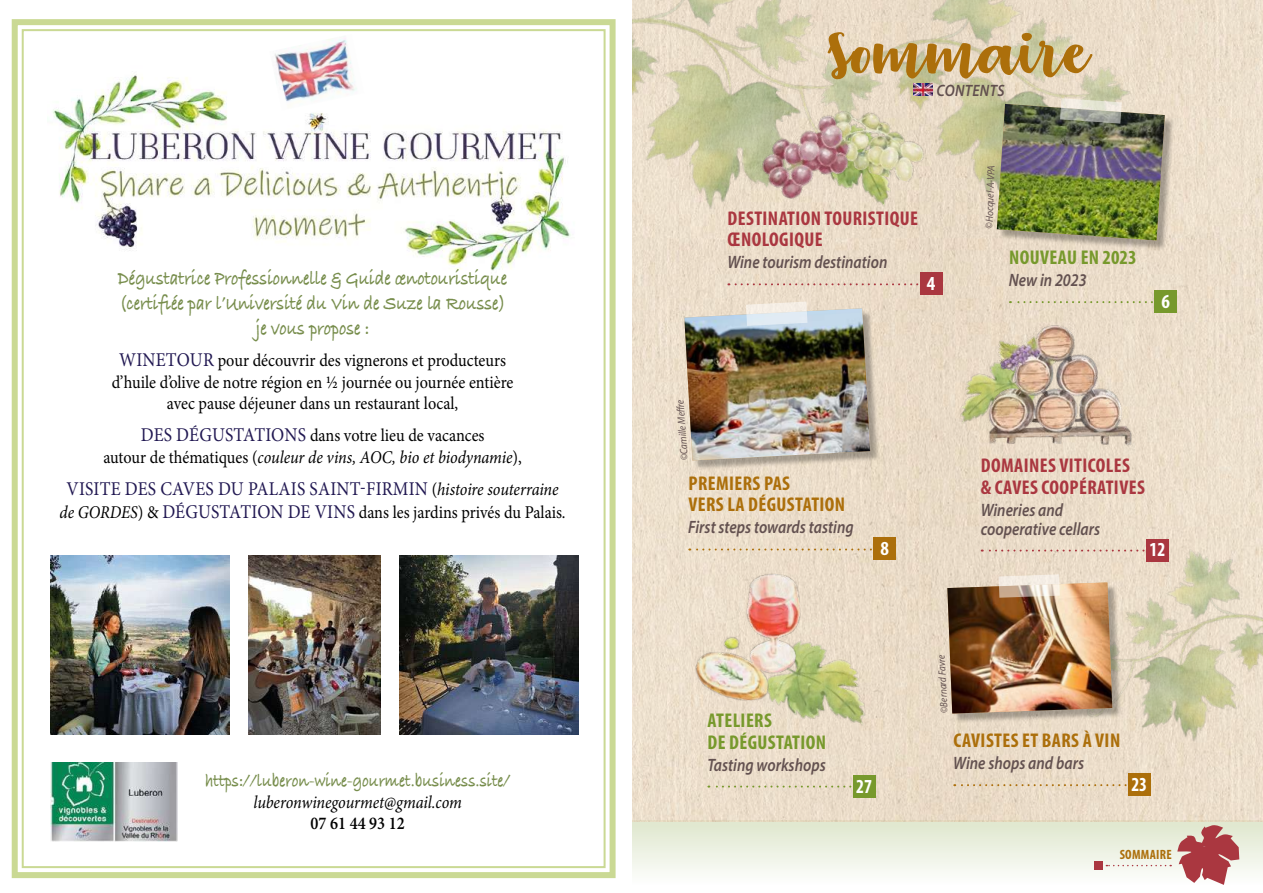
<style>
.page{position:relative;width:1263px;height:893px;background:#fff}
.page>*{position:absolute;margin:0;border:0;box-sizing:border-box;transform-origin:0 0}
.t1{font:93.9px "Strawberry Blossom";color:#ac6f0b;scale:1.17 1}
.t2{font:700 21px/25.2px "Bradley Hand ITCTT";color:#778d4c;text-align:center;scale:.81 1}
.t3{font:700 condensed 19.95px/21.5px "Myriad Pro";letter-spacing:.02em;color:#aa3740}
.t4{font:700 condensed 19.95px/21.9px "Myriad Pro";letter-spacing:.02em;color:#ac6f0b}
.t5{font:700 condensed 19.95px/21.9px "Myriad Pro";letter-spacing:.02em;color:#77992c}
.t6{font:700 condensed 19.95px "Myriad Pro";color:#fff;scale:.93 1}
.t7{font:700 condensed 19.95px "Myriad Pro";color:#fff}
.t8{font:19.5px "Minion Pro";letter-spacing:.01em;color:#211852;scale:.9 1}
.t9{font:700 19.5px "Bradley Hand ITCTT";color:#778d4c;scale:.81 1}
.t10{font:18px/21.6px "Minion Pro";color:#000;text-align:center;scale:.9 1}
.t11{font:italic 600 18px/18.1px "Myriad Pro";color:#635150;scale:.85 1}
.t12{font:italic 18px "Minion Pro";letter-spacing:-.005em;color:#000;scale:.9 1}
.t13{font:600 18px "Minion Pro";color:#000;scale:.9 1}
.t14{font:italic 600 16.5px "Myriad Pro";letter-spacing:.02em;color:#614f4e;scale:.88 1}
.t15{font:700 condensed 13.5px "Myriad Pro";letter-spacing:.02em;color:#ac6f0b}
.t16{font:italic 10.5px "Myriad Pro";color:#635150;scale:.9 1}
.s1{font-size:19.5px;color:#211852}
.s2{font-style:italic}
.s3{font-size:18px;color:#000}
.s4{font-style:italic;font-size:18px;color:#000}
.s5{font-size:108px}
</style>
<div class="page">
<div style="left:0;top:821px;width:1263px;height:64px;background:linear-gradient(to bottom,#dfe7cd,#fdfdfc)"></div>
<img style="left:631px;top:0;width:632px;height:822px">
<img style="left:1057px;top:540px;width:206px;height:215px">
<img style="left:904px;top:0;width:247px;height:213px">
<img style="left:631px;top:0;width:273px;height:270px">
<svg style="left:1106px;top:865px;width:65px;height:1px"></svg>
<div style="left:1094px;top:861px;width:8px;height:9px;background:#aa3740"></div>
<img style="left:913px;top:84px;width:19px;height:4px">
<div style="left:920px;top:272px;width:22px;height:23px;background:#aa3740"></div>
<svg style="left:728px;top:283px;width:189px;height:2px"></svg>
<div style="left:873px;top:538px;width:23px;height:22px;background:#ac6f0b"></div>
<svg style="left:689px;top:548px;width:182px;height:2px"></svg>
<div style="left:1146px;top:539px;width:23px;height:22px;background:#aa3740"></div>
<svg style="left:982px;top:550px;width:161px;height:2px"></svg>
<div style="left:1154px;top:290px;width:23px;height:23px;background:#77992c"></div>
<svg style="left:1010px;top:301px;width:142px;height:2px"></svg>
<svg style="left:1177px;top:824px;width:62px;height:61px"></svg>
<div style="left:1128px;top:773px;width:22px;height:23px;background:#ac6f0b"></div>
<svg style="left:954px;top:784px;width:171px;height:2px"></svg>
<img style="left:876px;top:184px;width:37px;height:23px">
<img style="left:876px;top:88px;width:58px;height:96px">
<img style="left:739px;top:82px;width:137px;height:136px">
<div style="left:686px;top:310px;width:194px;height:160px;background:#000;opacity:.3"></div>
<img style="left:684px;top:302px;width:186px;height:158px">
<div style="left:998px;top:106px;width:177px;height:145px;background:#000;opacity:.3"></div>
<img style="left:997px;top:98px;width:168px;height:142px">
<div style="left:949px;top:585px;width:173px;height:138px;background:#000;opacity:.3"></div>
<img style="left:947px;top:574px;width:165px;height:139px">
<div style="left:853px;top:775px;width:22px;height:22px;background:#77992c"></div>
<svg style="left:708px;top:786px;width:142px;height:2px"></svg>
<img style="left:941px;top:338px;width:33px;height:97px">
<img style="left:974px;top:319px;width:160px;height:135px">
<img style="left:736px;top:612px;width:154px;height:129px">
<img style="left:681px;top:568px;width:139px;height:143px">
<div style="left:0;top:0;width:631px;height:893px;background:#fff"></div>
<img style="left:11px;top:19px;width:605px;height:860px">
<p class="t2" style="left:118px;top:264px;width:482px">Dégustatrice Professionnelle &amp; Guide œnotouristique (certifiée par l’Université du Vin de Suze la Rousse) je vous propose :</p>
<p class="t10" style="left:112px;top:349px;width:448px"><span class="s1">WINETOUR</span> pour découvrir des vignerons et producteurs d’huile d’olive de notre région en ½ journée ou journée entière avec pause déjeuner dans un restaurant local,</p>
<p class="t10" style="left:103px;top:425px;width:466px"><span class="s1">DES DÉGUSTATIONS</span> dans votre lieu de vacances<br>autour de thématiques (<span class="s2">couleur de vins, AOC, bio et biodynamie</span>),</p>
<p class="t8" style="left:67px;top:475px;width:548px">VISITE DES CAVES DU PALAIS SAINT-FIRMIN <span class="s3">(</span><span class="s4">histoire souterraine</span></p>
<p class="t10" style="left:60px;top:501px;width:564px"><span class="s2">de GORDES</span>) &amp; <span class="s1">DÉGUSTATION DE VINS</span> dans les jardins privés du Palais.</p>
<p class="t9" style="left:205px;top:766px;width:378px">https://luberon-wine-gourmet.business.site/</p>
<p class="t12" style="left:254px;top:790px;width:233px">luberonwinegourmet@gmail.com</p>
<p class="t13" style="left:311px;top:811px;width:106px">07 61 44 93 12</p>
<h1 class="t1" style="left:828px;top:3px;width:226px"><span class="s5">s</span>ommaire</h1>
<p class="t14" style="left:937px;top:80px;width:79px">CONTENTS</p>
<p class="t3" style="left:728px;top:207px;width:192px">DESTINATION TOURISTIQUE<br>ŒNOLOGIQUE</p>
<p class="t11" style="left:727px;top:253px;width:190px">Wine tourism destination</p>
<p class="t7" style="left:927px;top:271px;width:10px">4</p>
<p class="t16" style="left:678px;top:461px;width:69px;rotate:-94deg">©Camille Meff re</p>
<p class="t4" style="left:688px;top:471px;width:158px">PREMIERS PAS<br>VERS LA DÉGUSTATION</p>
<p class="t11" style="left:688px;top:518px;width:196px">First steps towards tasting</p>
<p class="t7" style="left:880px;top:536px;width:10px">8</p>
<p class="t16" style="left:982px;top:228px;width:72px;rotate:-88deg">©Hocquel-A-VPA</p>
<p class="t5" style="left:1009px;top:246px;width:129px">NOUVEAU EN 2023</p>
<p class="t11" style="left:1009px;top:270px;width:93px">New in 2023</p>
<p class="t7" style="left:1161px;top:289px;width:10px">6</p>
<p class="t3" style="left:981px;top:454px;width:166px;line-height:21.9px">DOMAINES VITICOLES &amp; CAVES COOPÉRATIVES</p>
<p class="t11" style="left:981px;top:501px;width:142px">Wineries and cooperative cellars</p>
<p class="t6" style="left:1149px;top:537px;width:19px">12</p>
<p class="t5" style="left:708px;top:709px;width:120px">ATELIERS<br>DE DÉGUSTATION</p>
<p class="t11" style="left:707px;top:755px;width:141px">Tasting workshops</p>
<p class="t6" style="left:856px;top:773px;width:19px">27</p>
<p class="t16" style="left:938px;top:714px;width:67px;rotate:-93deg">©Bernard Favre</p>
<p class="t4" style="left:953px;top:729px;width:168px">CAVISTES ET BARS À VIN</p>
<p class="t11" style="left:953px;top:753px;width:155px">Wine shops and bars</p>
<p class="t6" style="left:1131px;top:772px;width:19px">23</p>
<p class="t15" style="left:1120px;top:845px;width:54px">SOMMAIRE</p>
</div>
